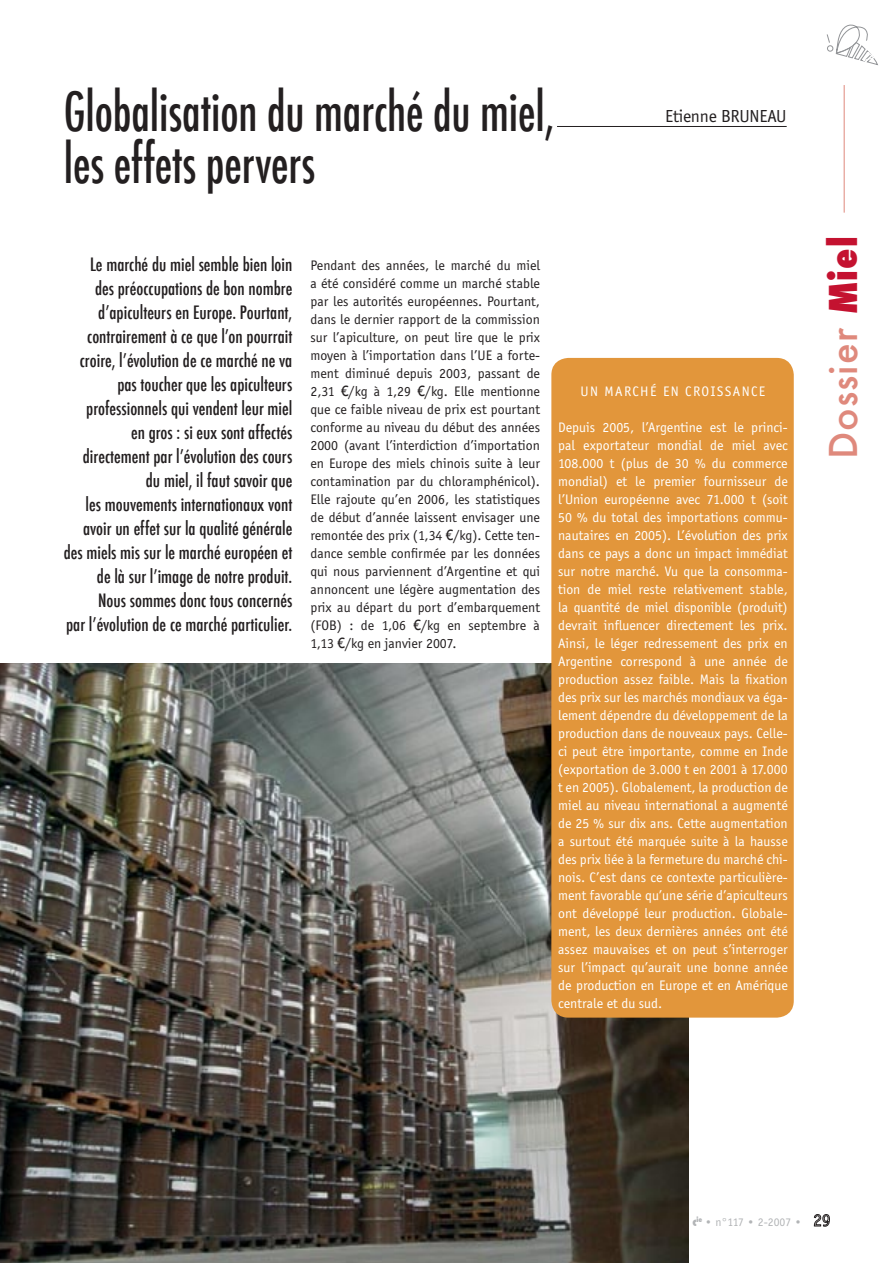
<style>
.page{position:relative;width:893px;height:1263px;background:#fff}
.page>*{position:absolute;margin:0;border:0;box-sizing:border-box;transform-origin:0 0}
.t1{font:500 condensed 52.5px/52.5px "Futura";letter-spacing:-.005em;color:#231f20;scale:.9 1}
.t2{font:500 37.5px "Futura";letter-spacing:.03em;color:#df897c}
.t3{font:500 condensed 18px/24px "Futura";color:#231f20;text-align:right}
.t4{font:18px "Officina Sans";letter-spacing:-.01em;color:#231f20}
.t5{font:14.25px/18px "Officina Sans";color:#fff;text-align:justify}
.t6{font:14.25px/18px "Officina Sans";color:#231f20;text-align:justify}
.t7{font:14.25px "Officina Sans";letter-spacing:.1em;color:#fff}
.t8{font:12px "Officina Sans";color:#b2b4b6}
.s1{font-family:"Trebuchet MS"}
.s2{font-weight:800;font-stretch:condensed;color:#c41230}
.s3{font-family:"Futura";font-weight:800;font-stretch:condensed}
</style>
<div class="page">
<hr style="left:844px;top:85px;width:1px;height:128px;background:#df897c">
<svg style="left:814px;top:1214px;width:16px;height:12px"></svg>
<img style="left:0;top:663px;width:689px;height:600px">
<svg style="left:826px;top:24px;width:52px;height:42px"></svg>
<hr style="left:557px;top:126px;width:230px;height:1px;background:#231f20">
<div style="left:551px;top:358px;width:243px;height:659px;background:#e2963b"></div>
<p class="t1" style="left:64px;top:85px;width:547px">Globalisation du marché du miel, les effets pervers</p>
<p class="t4" style="left:665px;top:106px;width:123px">Etienne BRUNEAU</p>
<p class="t3" style="left:64px;top:252px;width:230px">Le marché du miel semble bien loin<br>des préoccupations de bon nombre dʼapiculteurs en Europe. Pourtant, contrairement à ce que lʼon pourrait croire, lʼévolution de ce marché ne va pas toucher que les apiculteurs professionnels qui vendent leur miel<br>en gros : si eux sont affectés directement par lʼévolution des cours<br>du miel, il faut savoir que<br>les mouvements internationaux vont avoir un effet sur la qualité générale des miels mis sur le marché européen et de là sur lʼimage de notre produit.</p>
<p class="t3" style="left:66px;top:588px;width:228px">Nous sommes donc tous concernés<br>par lʼévolution de ce marché particulier.</p>
<p class="t6" style="left:310px;top:256px;width:231px">Pendant des années, le marché du miel a été considéré comme un marché stable par les autorités européennes. Pourtant, dans le dernier rapport de la commission sur l’apiculture, on peut lire que le prix moyen à l’importation dans l’UE a forte&shy;ment diminué depuis 2003, passant de 2,31 <span class="s1">€</span>/kg à 1,29 <span class="s1">€</span>/kg. Elle mentionne que ce faible niveau de prix est pourtant conforme au niveau du début des années 2000 (avant l’interdiction d’importation en Europe des miels chinois suite à leur contamination par du chloramphénicol).<br>Elle rajoute qu’en 2006, les statistiques de début d’année laissent envisager une remontée des prix (1,34 <span class="s1">€</span>/kg). Cette ten&shy;dance semble confirmée par les données qui nous parviennent d’Argentine et qui annoncent une légère augmentation des prix au départ du port d’embarquement (FOB) : de 1,06 <span class="s1">€</span>/kg en septembre à 1,13 <span class="s1">€</span>/kg en janvier 2007.</p>
<p class="t7" style="left:580px;top:383px;width:186px">UN MARCHÉ EN CROISSANCE</p>
<p class="t5" style="left:558px;top:418px;width:231px">Depuis 2005, l’Argentine est le princi&shy;pal exportateur mondial de miel avec 108.000 t (plus de 30 % du commerce mondial) et le premier fournisseur de l’Union européenne avec 71.000 t (soit 50 % du total des importations commu&shy;nautaires en 2005). L’évolution des prix dans ce pays a donc un impact immédiat sur notre marché. Vu que la consomma&shy;tion de miel reste relativement stable, la quantité de miel disponible (produit) devrait influencer directement les prix.<br>Ainsi, le léger redressement des prix en Argentine correspond à une année de production assez faible. Mais la fixation des prix sur les marchés mondiaux va éga&shy;lement dépendre du développement de la production dans de nouveaux pays. Celle&shy;ci peut être importante, comme en Inde (exportation de 3.000 t en 2001 à 17.000 t en 2005). Globalement, la production de miel au niveau international a augmenté de 25 % sur dix ans. Cette augmentation a surtout été marquée suite à la hausse des prix liée à la fermeture du marché chi&shy;nois. C’est dans ce contexte particulière&shy;ment favorable qu’une série d’apiculteurs ont développé leur production. Globale&shy;ment, les deux dernières années ont été assez mauvaises et on peut s’interroger sur l’impact qu’aurait une bonne année de production en Europe et en Amérique centrale et du sud.</p>
<p class="t2" style="left:818px;top:459px;width:224px;rotate:-90deg">Dossier <span class="s2">Miel</span></p>
<p class="t8" style="left:634px;top:1215px;width:169px"><span class="s3">abeilles &amp; c</span><sup>ie</sup> • n°117 • 2-2007 •</p>
</div>
